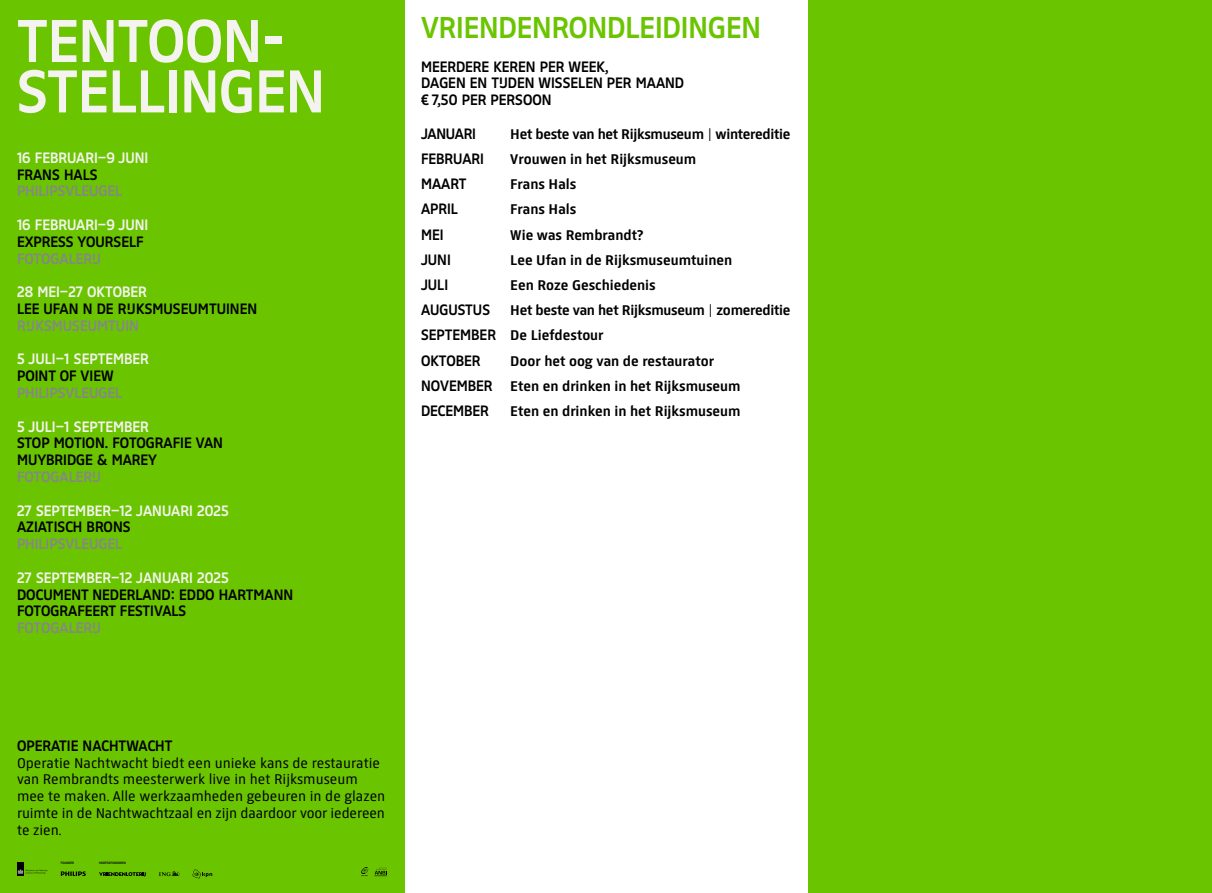
<style>
.page{position:relative;width:1212px;height:893px;background:#fff}
.page>*{position:absolute;margin:0;border:0;box-sizing:border-box;transform-origin:0 0}
.t1{font:60px/50.4px "Rijksmuseum Logotype";color:#f4f3ef}
.t2{font:30px "Rijksmuseum Logotype";color:#6ac500}
.t3{font:15px/16.8px "Rijksmuseum Logotype";color:#000}
.t4{font:700 15px "Rijksmuseum";color:#000}
.t5{font:15px/16.8px "Rijksmuseum";color:#000}
.t6{font:15px "Rijksmuseum Logotype";color:#f4f3ef}
.t7{font:15px "Rijksmuseum Logotype";color:#878787}
.t8{font:700 15px "Rijksmuseum";letter-spacing:-.02em;color:#000}
.t9{font:15px "Rijksmuseum Logotype";letter-spacing:-.02em;color:#000}
.t10{font:3.3px "Rijksmuseum Logotype";color:#000}
</style>
<div class="page">
<div style="left:0;top:0;width:404px;height:893px;background:#6ac500"></div>
<div style="left:808px;top:0;width:404px;height:893px;background:#6ac500"></div>
<svg style="left:361px;top:867px;width:26px;height:10px"></svg>
<svg style="left:193px;top:869px;width:19px;height:9px"></svg>
<svg style="left:159px;top:871px;width:20px;height:5px"></svg>
<svg style="left:61px;top:871px;width:25px;height:5px"></svg>
<div style="left:17px;top:862px;width:7px;height:14px;background:#000"></div>
<svg style="left:17px;top:869px;width:31px;height:5px"></svg>
<svg style="left:99px;top:872px;width:47px;height:4px"></svg>
<h1 class="t1" style="left:17px;top:16px;width:309px">TENTOON-<br>STELLINGEN</h1>
<p class="t6" style="left:17px;top:149px;width:133px">16 FEBRUARI–9 JUNI</p>
<p class="t3" style="left:17px;top:166px;width:82px">FRANS HALS</p>
<p class="t7" style="left:17px;top:183px;width:107px">PHILIPSVLEUGEL</p>
<p class="t6" style="left:17px;top:217px;width:133px">16 FEBRUARI–9 JUNI</p>
<p class="t3" style="left:17px;top:233px;width:128px">EXPRESS YOURSELF</p>
<p class="t7" style="left:17px;top:250px;width:73px">FOTOGALERIJ</p>
<p class="t6" style="left:17px;top:284px;width:131px">28 MEI–27 OKTOBER</p>
<p class="t3" style="left:17px;top:301px;width:242px">LEE UFAN N DE RIJKSMUSEUMTUINEN</p>
<p class="t7" style="left:17px;top:317px;width:8px">RIJKS</p>
<p class="t7" style="left:52px;top:317px;width:89px">MUSEUMTUIN</p>
<p class="t6" style="left:17px;top:351px;width:133px">5 JULI–1 SEPTEMBER</p>
<p class="t3" style="left:17px;top:368px;width:98px">POINT OF VIEW</p>
<p class="t7" style="left:17px;top:385px;width:107px">PHILIPSVLEUGEL</p>
<p class="t6" style="left:17px;top:418px;width:133px">5 JULI–1 SEPTEMBER</p>
<p class="t3" style="left:17px;top:435px;width:207px">STOP MOTION. FOTOGRAFIE VAN<br>MUYBRIDGE &amp; MAREY</p>
<p class="t7" style="left:17px;top:469px;width:73px">FOTOGALERIJ</p>
<p class="t6" style="left:17px;top:502px;width:214px">27 SEPTEMBER–12 JANUARI 2025</p>
<p class="t3" style="left:17px;top:519px;width:115px">AZIATISCH BRONS</p>
<p class="t7" style="left:17px;top:536px;width:107px">PHILIPSVLEUGEL</p>
<p class="t6" style="left:17px;top:569px;width:214px">27 SEPTEMBER–12 JANUARI 2025</p>
<p class="t3" style="left:17px;top:586px;width:278px">DOCUMENT NEDERLAND: EDDO HARTMANN<br>FOTOGRAFEERT FESTIVALS</p>
<p class="t7" style="left:17px;top:620px;width:73px">FOTOGALERIJ</p>
<h2 class="t2" style="left:421px;top:11px;width:341px">VRIENDENRONDLEIDINGEN</h2>
<p class="t3" style="left:421px;top:58px;width:265px">MEERDERE KEREN PER WEEK,<br>DAGEN EN TIJDEN WISSELEN PER MAAND € 7,50 PER PERSOON</p>
<p class="t9" style="left:421px;top:125px;width:56px">JANUARI</p>
<p class="t8" style="left:510px;top:125px;width:282px">Het beste van het Rijksmuseum | wintereditie</p>
<p class="t3" style="left:421px;top:151px;width:64px">FEBRUARI</p>
<p class="t4" style="left:510px;top:150px;width:187px">Vrouwen in het Rijksmuseum</p>
<p class="t3" style="left:421px;top:176px;width:47px">MAART</p>
<p class="t4" style="left:510px;top:176px;width:67px">Frans Hals</p>
<p class="t3" style="left:421px;top:201px;width:38px">APRIL</p>
<p class="t4" style="left:510px;top:201px;width:67px">Frans Hals</p>
<p class="t3" style="left:421px;top:226px;width:22px">MEI</p>
<p class="t4" style="left:510px;top:226px;width:135px">Wie was Rembrandt?</p>
<p class="t3" style="left:421px;top:251px;width:29px">JUNI</p>
<p class="t4" style="left:510px;top:251px;width:223px">Lee Ufan in de Rijksmuseumtuinen</p>
<p class="t3" style="left:421px;top:277px;width:26px">JULI</p>
<p class="t4" style="left:510px;top:276px;width:147px">Een Roze Geschiedenis</p>
<p class="t3" style="left:421px;top:302px;width:66px">AUGUSTUS</p>
<p class="t8" style="left:510px;top:302px;width:282px">Het beste van het Rijksmuseum | zomereditie</p>
<p class="t3" style="left:421px;top:327px;width:72px">SEPTEMBER</p>
<p class="t4" style="left:510px;top:327px;width:95px">De Liefdestour</p>
<p class="t3" style="left:421px;top:352px;width:56px">OKTOBER</p>
<p class="t4" style="left:510px;top:352px;width:205px">Door het oog van de restaurator</p>
<p class="t3" style="left:421px;top:377px;width:68px">NOVEMBER</p>
<p class="t4" style="left:510px;top:377px;width:232px">Eten en drinken in het Rijksmuseum</p>
<p class="t3" style="left:421px;top:403px;width:65px">DECEMBER</p>
<p class="t4" style="left:510px;top:402px;width:232px">Eten en drinken in het Rijksmuseum</p>
<p class="t3" style="left:17px;top:737px;width:157px">OPERATIE NACHTWACHT</p>
<p class="t5" style="left:17px;top:755px;width:370px">Operatie Nachtwacht biedt een unieke kans de restauratie van Rembrandts meesterwerk live in het Rijksmuseum mee te maken. Alle werkzaamheden gebeuren in de glazen ruimte in de Nachtwachtzaal en zijn daardoor voor iedereen te zien.</p>
<p class="t10" style="left:61px;top:861px;width:15px">FOUNDER</p>
<p class="t10" style="left:99px;top:861px;width:28px">HOOFDSPONSOREN</p>
</div>
